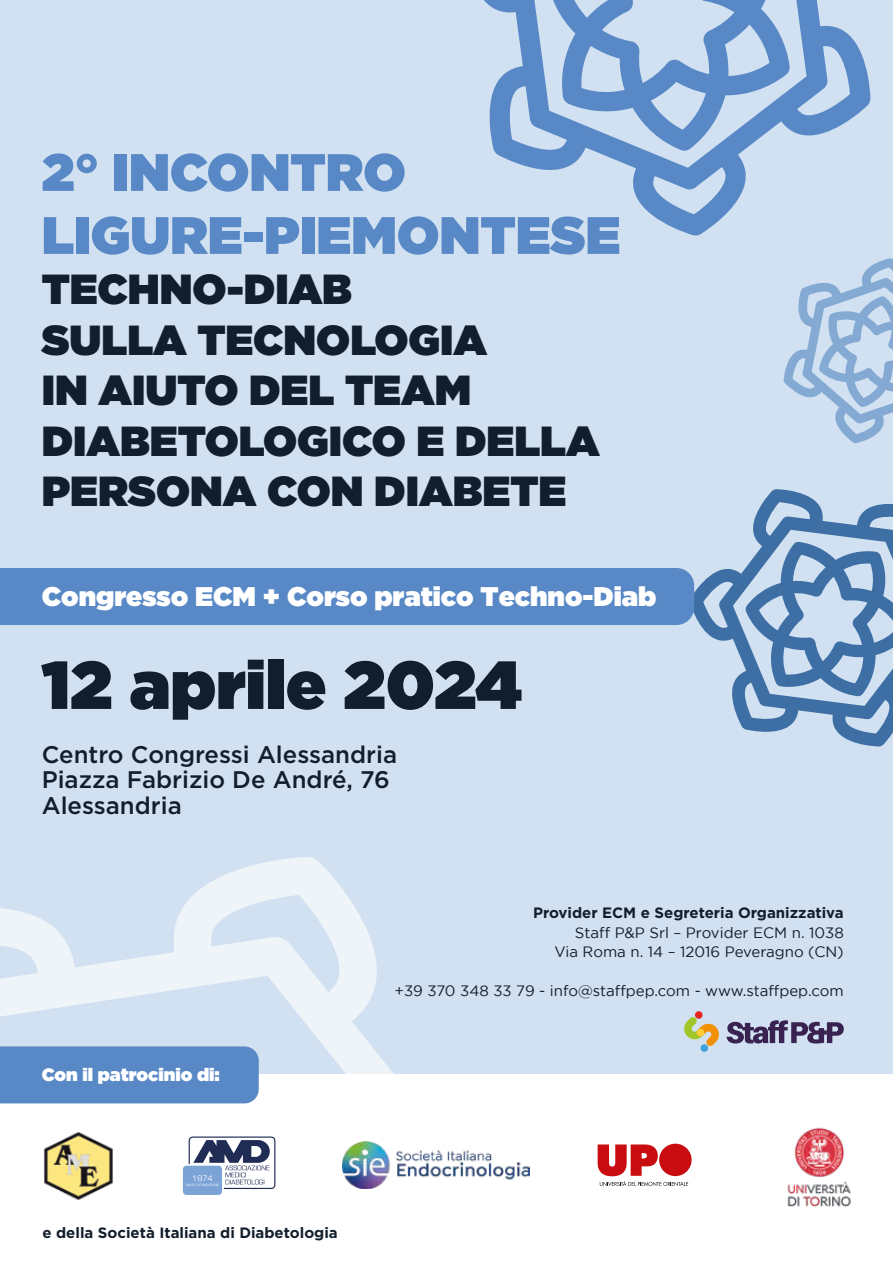
<style>
.page{position:relative;width:893px;height:1263px;background:#fff}
.page>*{position:absolute;margin:0;border:0;box-sizing:border-box;transform-origin:0 0}
.t1{font:900 67.5px "Gotham";color:#121e2b}
.t2{font:900 52.5px/63px "Gotham";color:#5889c6}
.t3{font:900 42px/50.4px "Gotham";color:#121e2b}
.t4{font:900 27px "Gotham";color:#fff}
.t5{font:500 24px/25.5px "Gotham";color:#121e2b}
.t6{font:900 18px "Gotham";color:#fff}
.t7{font:15px/19.5px "Gotham";color:#121e2b;text-align:right}
.t8{font:700 15px "Gotham";color:#121e2b}
</style>
<div class="page">
<div style="left:0;top:0;width:893px;height:1074px;background:#d1e1f2"></div>
<svg style="left:484px;top:0;width:386px;height:236px"></svg>
<svg style="left:546px;top:0;width:244px;height:151px"></svg>
<svg style="left:694px;top:489px;width:199px;height:257px"></svg>
<svg style="left:745px;top:542px;width:148px;height:154px"></svg>
<svg style="left:0;top:857px;width:394px;height:217px"></svg>
<svg style="left:783px;top:258px;width:110px;height:185px"></svg>
<div style="left:0;top:568px;width:694px;height:57px;background:#5889c6"></div>
<div style="left:0;top:1046px;width:259px;height:57px;background:#5889c6"></div>
<img style="left:44px;top:1131px;width:69px;height:69px">
<div style="left:183px;top:1166px;width:39px;height:29px;background:#7ba3d6;border-radius:4px"></div>
<svg style="left:185px;top:1136px;width:91px;height:53px"></svg>
<img style="left:343px;top:1141px;width:187px;height:48px">
<svg style="left:659px;top:1144px;width:33px;height:32px"></svg>
<svg style="left:598px;top:1144px;width:90px;height:42px"></svg>
<img style="left:787px;top:1127px;width:64px;height:80px">
<svg style="left:684px;top:1011px;width:35px;height:41px"></svg>
<svg style="left:726px;top:1020px;width:118px;height:23px"></svg>
<h2 class="t2" style="left:42px;top:140px;width:580px">2° INCONTRO<br>LIGURE-PIEMONTESE</h2>
<h3 class="t3" style="left:42px;top:264px;width:559px">TECHNO-DIAB<br>SULLA TECNOLOGIA<br>IN AIUTO DEL TEAM<br>DIABETOLOGICO E DELLA<br>PERSONA CON DIABETE</h3>
<h3 class="t4" style="left:42px;top:577px;width:616px">Congresso ECM + Corso pratico Techno-Diab</h3>
<h1 class="t1" style="left:42px;top:637px;width:482px">12 aprile 2024</h1>
<h3 class="t5" style="left:42px;top:741px;width:357px">Centro Congressi Alessandria<br>Piazza Fabrizio De André, 76<br>Alessandria</h3>
<p class="t6" style="left:42px;top:1062px;width:180px">Con il patrocinio di:</p>
<p class="t8" style="left:42px;top:1224px;width:297px">e della Società Italiana di Diabetologia</p>
<p class="t8" style="left:533px;top:904px;width:312px">Provider ECM e Segreteria Organizzativa</p>
<p class="t7" style="left:555px;top:922px;width:291px">Staff P&amp;P Srl – Provider ECM n. 1038<br>Via Roma n. 14 – 12016 Peveragno (CN)</p>
<p class="t7" style="left:395px;top:981px;width:451px">+39 370 348 33 79 - info@staffpep.com - www.staffpep.com</p>
</div>
